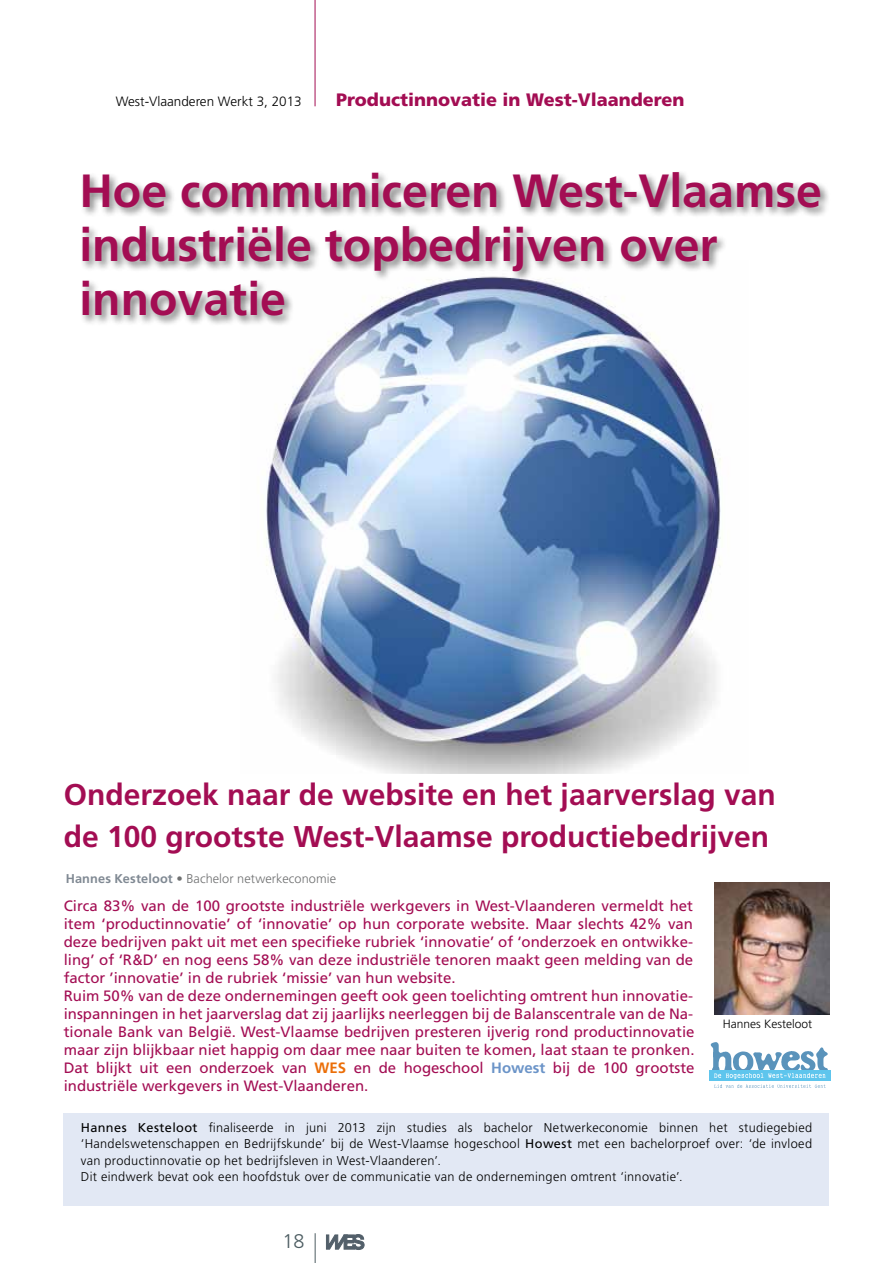
<style>
.page{position:relative;width:893px;height:1263px;background:#fff}
.page>*{position:absolute;margin:0;border:0;box-sizing:border-box;transform-origin:0 0}
.t1{font:700 46.5px/54px "Frutiger LT Std";color:#a30d53}
.t2{font:700 30px/42px "Frutiger LT Std";color:#a30d53}
.t3{font:300 19.8px "Frutiger LT Std";color:#4d5d62}
.t4{font:900 18px "Frutiger LT Std";color:#a30d53}
.t5{font:15px/18px "Frutiger LT Std";color:#a30d53}
.t6{font:300 13.5px "Frutiger LT Std";color:#000}
.t7{font:300 12.75px/16.5px "Frutiger LT Std";letter-spacing:.025em;color:#000}
.t8{font:300 12.75px "Frutiger LT Std";letter-spacing:.005em;color:#707172}
.t9{font:300 12px "Frutiger LT Std";color:#000}
.s1{font-weight:700;color:#808993}
.s2{font-weight:700;color:#eb6e08}
.s3{font-weight:700;color:#6b94c8}
.s4{font-weight:400}
</style>
<div class="page">
<svg style="left:326px;top:1234px;width:38px;height:15px"></svg>
<hr style="left:315px;top:1233px;width:1px;height:30px;background:#4d5d62">
<hr style="left:315px;top:0;width:1px;height:106px;background:#a30d53">
<img style="left:266px;top:327px;width:455px;height:446px">
<img style="left:714px;top:882px;width:115px;height:132px">
<div style="left:80px;top:169px;width:752px;height:158px;background:#000;opacity:.5"></div>
<div style="left:64px;top:1113px;width:765px;height:92px;background:#e2e8f4"></div>
<div style="left:709px;top:1070px;width:121px;height:11px;background:#5ec5ed"></div>
<svg style="left:711px;top:1042px;width:117px;height:46px"></svg>
<p class="t6" style="left:116px;top:94px;width:188px">West-Vlaanderen Werkt 3, 2013</p>
<p class="t4" style="left:336px;top:89px;width:350px">Productinnovatie in West-Vlaanderen</p>
<h1 class="t1" style="left:79px;top:164px;width:744px">Hoe communiceren West-Vlaamse industriële topbedrijven over innovatie</h1>
<h2 class="t2" style="left:64px;top:774px;width:713px">Onderzoek naar de website en het jaarverslag van de 100 grootste West-Vlaamse productiebedrijven</h2>
<p class="t8" style="left:66px;top:871px;width:272px"><span class="s1">Hannes Kesteloot</span> • Bachelor netwerkeconomie</p>
<p class="t5" style="left:64px;top:897px;width:632px">Circa 83% van de 100 grootste industriële werkgevers in West-Vlaanderen vermeldt het item ‘productinnovatie’ of ‘innovatie’ op hun corporate website. Maar slechts 42% van deze bedrijven pakt uit met een specifieke rubriek ‘innovatie’ of ‘onderzoek en ontwikke&shy;ling’ of ‘R&amp;D’ en nog eens 58% van deze industriële tenoren maakt geen melding van de factor ’innovatie’ in de rubriek ‘missie’ van hun website.<br>Ruim 50% van de deze ondernemingen geeft ook geen toelichting omtrent hun innovatie&shy;inspanningen in het jaarverslag dat zij jaarlijks neerleggen bij de Balanscentrale van de Na&shy;tionale Bank van België. West-Vlaamse bedrijven presteren ijverig rond productinnovatie maar zijn blijkbaar niet happig om daar mee naar buiten te komen, laat staan te pronken.<br>Dat blijkt uit een onderzoek van <span class="s2">WES</span> en de hogeschool <span class="s3">Howest</span> bij de 100 grootste industriële werkgevers in West-Vlaanderen.</p>
<p class="t9" style="left:723px;top:1017px;width:91px">Hannes Kesteloot</p>
<p class="t7" style="left:81px;top:1119px;width:733px"><span class="s4">Hannes Kesteloot</span> finaliseerde in juni 2013 zijn studies als bachelor Netwerkeconomie binnen het studiegebied ‘Handelswetenschappen en Bedrijfskunde’ bij de West-Vlaamse hogeschool <span class="s4">Howest</span> met een bachelorproef over: ‘de invloed van productinnovatie op het bedrijfsleven in West-Vlaanderen’.<br>Dit eindwerk bevat ook een hoofdstuk over de communicatie van de ondernemingen omtrent ‘innovatie’.</p>
<h3 class="t3" style="left:282px;top:1230px;width:24px">18</h3>
</div>
